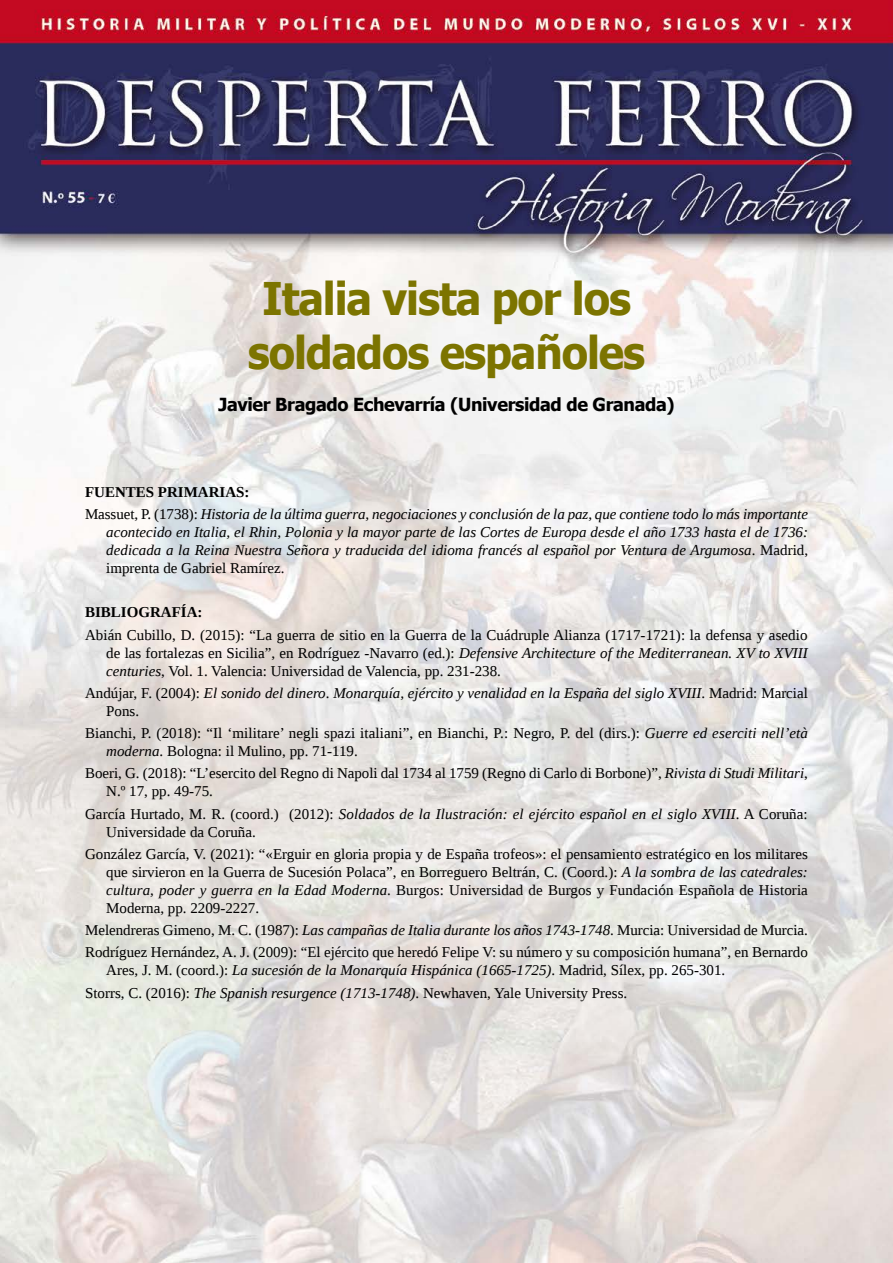
<style>
.page{position:relative;width:893px;height:1263px;background:#fff}
.page>*{position:absolute;margin:0;border:0;box-sizing:border-box;transform-origin:0 0}
.t1{font:700 45px/54px "Tahoma";letter-spacing:-.025em;color:#7c7400;text-align:center;scale:.95 1}
.t2{font:700 18px "Tahoma";letter-spacing:-.02em;color:#000}
.t3{font:15px/18px "Liberation Serif";color:#000}
.t4{font:italic 15px/18px "Liberation Serif";color:#000}
.t5{font:700 15px "Liberation Serif";color:#000}
.s1{font-weight:700;font-style:normal}
.s2{font-style:normal}
.s3{font-style:italic}
</style>
<div class="page">
<img style="left:0;top:0;width:893px;height:1263px">
<h1 class="t1" style="left:248px;top:274px;width:420px">Italia vista por los soldados españoles</h1>
<p class="t2" style="left:218px;top:391px;width:458px">Javier Bragado Echevarría (Universidad de Granada)</p>
<p class="t4" style="left:85px;top:480px;width:724px;line-height:22.2px"><span class="s1">FUENTES PRIMARIAS:<br></span><span class="s2">Massuet, P. (1738):</span> Historia de la última guerra, negociaciones y conclusión de la paz, que contiene todo lo más importante</p>
<p class="t4" style="left:106px;top:523px;width:703px;text-align:justify">acontecido en Italia, el Rhin, Polonia y la mayor parte de las Cortes de Europa desde el año 1733 hasta el de 1736: dedicada a la Reina Nuestra Señora y traducida del idioma francés al español por Ventura de Argumosa<span class="s2">. Madrid, imprenta de Gabriel Ramírez.</span></p>
<p class="t5" style="left:85px;top:602px;width:119px">BIBLIOGRAFÍA:</p>
<p class="t3" style="left:106px;top:625px;width:703px;text-align:justify;text-indent:-21px">Abián Cubillo, D. (2015): “La guerra de sitio en la Guerra de la Cuádruple Alianza (1717-1721): la defensa y asedio de las fortalezas en Sicilia”, en Rodríguez -Navarro (ed.): <span class="s3">Defensive Architecture of the Mediterranean. XV to XVIII centuries</span>, Vol. 1. Valencia: Universidad de Valencia, pp. 231-238.</p>
<p class="t4" style="left:106px;top:684px;width:703px;text-indent:-21px"><span class="s2">Andújar, F. (2004):</span> El sonido del dinero<span class="s2">.</span> Monarquía, ejército y venalidad en la España del siglo XVIII<span class="s2">. Madrid: Marcial<br>Pons.</span></p>
<p class="t3" style="left:106px;top:724px;width:703px;text-indent:-21px">Bianchi, P. (2018): “Il ‘militare’ negli spazi italiani”, en Bianchi, P.: Negro, P. del (dirs.): <span class="s3">Guerre ed eserciti nell’età moderna</span>. Bologna: il Mulino, pp. 71-119.</p>
<p class="t3" style="left:106px;top:764px;width:703px;text-indent:-21px">Boeri, G. (2018): “L’esercito del Regno di Napoli dal 1734 al 1759 (Regno di Carlo di Borbone)”, <span class="s3">Rivista di Studi Militari</span>,<br>N.º 17, pp. 49-75.</p>
<p class="t3" style="left:106px;top:804px;width:703px;text-indent:-21px">García Hurtado, M. R. (coord.) (2012): <span class="s3">Soldados de la Ilustración: el ejército español en el siglo XVIII</span>. A Coruña:<br>Universidade da Coruña.</p>
<p class="t3" style="left:106px;top:845px;width:703px;text-align:justify;text-indent:-21px">González García, V. (2021): “«Erguir en gloria propia y de España trofeos»: el pensamiento estratégico en los militares que sirvieron en la Guerra de Sucesión Polaca”, en Borreguero Beltrán, C. (Coord.): <span class="s3">A la sombra de las catedrales: cultura, poder y guerra en la Edad Moderna</span>. Burgos: Universidad de Burgos y Fundación Española de Historia Moderna, pp. 2209-2227.</p>
<p class="t3" style="left:85px;top:919px;width:724px;line-height:22.2px">Melendreras Gimeno, M. C. (1987): <span class="s3">Las campañas de Italia durante los años 1743-1748</span>. Murcia: Universidad de Murcia.<br>Rodríguez Hernández, A. J. (2009): “El ejército que heredó Felipe V: su número y su composición humana”, en Bernardo</p>
<p class="t3" style="left:85px;top:959px;width:642px;line-height:22.2px;text-indent:21px">Ares, J. M. (coord.): <span class="s3">La sucesión de la Monarquía Hispánica (1665-1725)</span>. Madrid, Sílex, pp. 265-301.<br>Storrs, C. (2016): <span class="s3">The Spanish resurgence (1713-1748)</span>. Newhaven, Yale University Press.</p>
</div>
